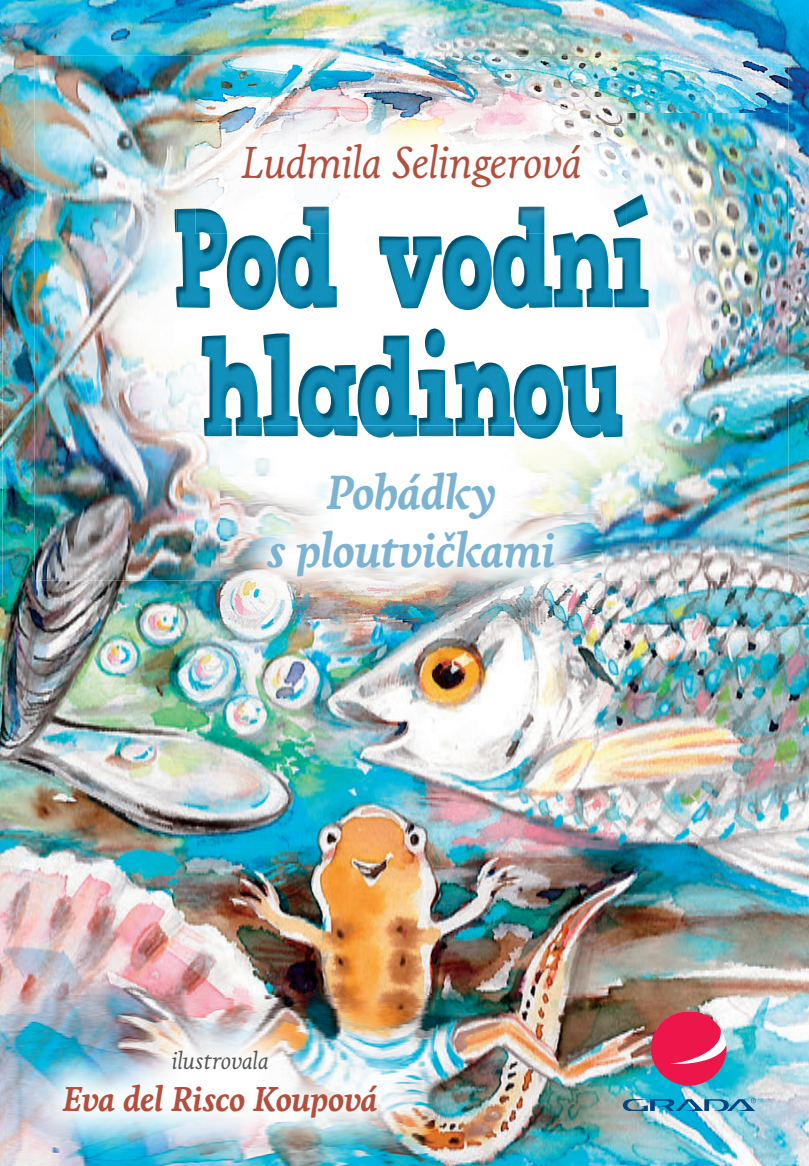
<style>
.page{position:relative;width:809px;height:1166px;background:#fff}
.page>*{position:absolute;margin:0;border:0;box-sizing:border-box;transform-origin:0 0}
.t1{font:italic 700 49px/58.8px "Livory";letter-spacing:-.03em;color:#7cb3d3;text-align:center}
.t2{font:italic 45.85px "Livory";letter-spacing:-.035em;color:#b34f3e}
.t3{font:italic 700 35.35px "Livory";letter-spacing:-.03em;color:#b34f3e}
.t4{font:italic 24.85px "Livory";letter-spacing:-.03em;color:#57585a}
</style>
<div class="page">
<img style="left:0;top:0;width:809px;height:1166px">
<img style="left:35px;top:56px;width:188px;height:524px">
<img style="left:223px;top:56px;width:565px;height:58px">
<img style="left:601px;top:114px;width:187px;height:466px">
<img style="left:176px;top:297px;width:474px;height:144px">
<img style="left:442px;top:234px;width:110px;height:76px">
<img style="left:227px;top:235px;width:90px;height:75px">
<img style="left:277px;top:234px;width:60px;height:75px">
<img style="left:379px;top:236px;width:63px;height:72px">
<img style="left:174px;top:209px;width:2px;height:88px">
<img style="left:176px;top:209px;width:51px;height:99px">
<img style="left:553px;top:234px;width:59px;height:73px">
<svg style="left:616px;top:307px;width:17px;height:1px"></svg>
<img style="left:613px;top:238px;width:35px;height:69px">
<img style="left:627px;top:196px;width:21px;height:28px">
<img style="left:514px;top:364px;width:48px;height:61px">
<img style="left:562px;top:364px;width:60px;height:73px">
<img style="left:454px;top:361px;width:60px;height:64px">
<img style="left:201px;top:335px;width:61px;height:101px">
<img style="left:445px;top:369px;width:8px;height:56px">
<img style="left:263px;top:328px;width:182px;height:97px">
<img style="left:7px;top:995px;width:426px;height:171px">
<svg style="left:623px;top:1098px;width:133px;height:12px;background:#4b99bb"></svg>
<svg style="left:650px;top:1012px;width:76px;height:73px;background:#d1436b"></svg>
<img style="left:195px;top:97px;width:432px;height:137px">
<img style="left:518px;top:207px;width:26px;height:27px">
<img style="left:302px;top:207px;width:27px;height:27px">
<img style="left:195px;top:209px;width:32px;height:25px">
<img style="left:564px;top:232px;width:26px;height:2px">
<svg style="left:615px;top:194px;width:27px;height:15px"></svg>
<img style="left:613px;top:203px;width:14px;height:24px">
<img style="left:221px;top:425px;width:380px;height:198px">
<img style="left:518px;top:425px;width:40px;height:14px">
<img style="left:571px;top:425px;width:30px;height:13px">
<img style="left:363px;top:425px;width:54px;height:13px">
<img style="left:303px;top:425px;width:54px;height:12px">
<img style="left:221px;top:425px;width:77px;height:11px">
<svg style="left:418px;top:418px;width:2px;height:18px"></svg>
<svg style="left:265px;top:436px;width:18px;height:1px"></svg>
<img style="left:0;top:2px;width:1px;height:254px">
<img style="left:0;top:256px;width:3px;height:341px">
<svg style="left:0;top:256px;width:1px;height:13px"></svg>
<p class="t2" style="left:241px;top:144px;width:343px">Ludmila Selingerová</p>
<p class="t1" style="left:268px;top:465px;width:290px">Pohádky<br>s ploutvičkami</p>
<p class="t4" style="left:171px;top:1050px;width:99px">ilustrovala</p>
<p class="t3" style="left:62px;top:1085px;width:317px">Eva del Risco Koupová</p>
</div>
